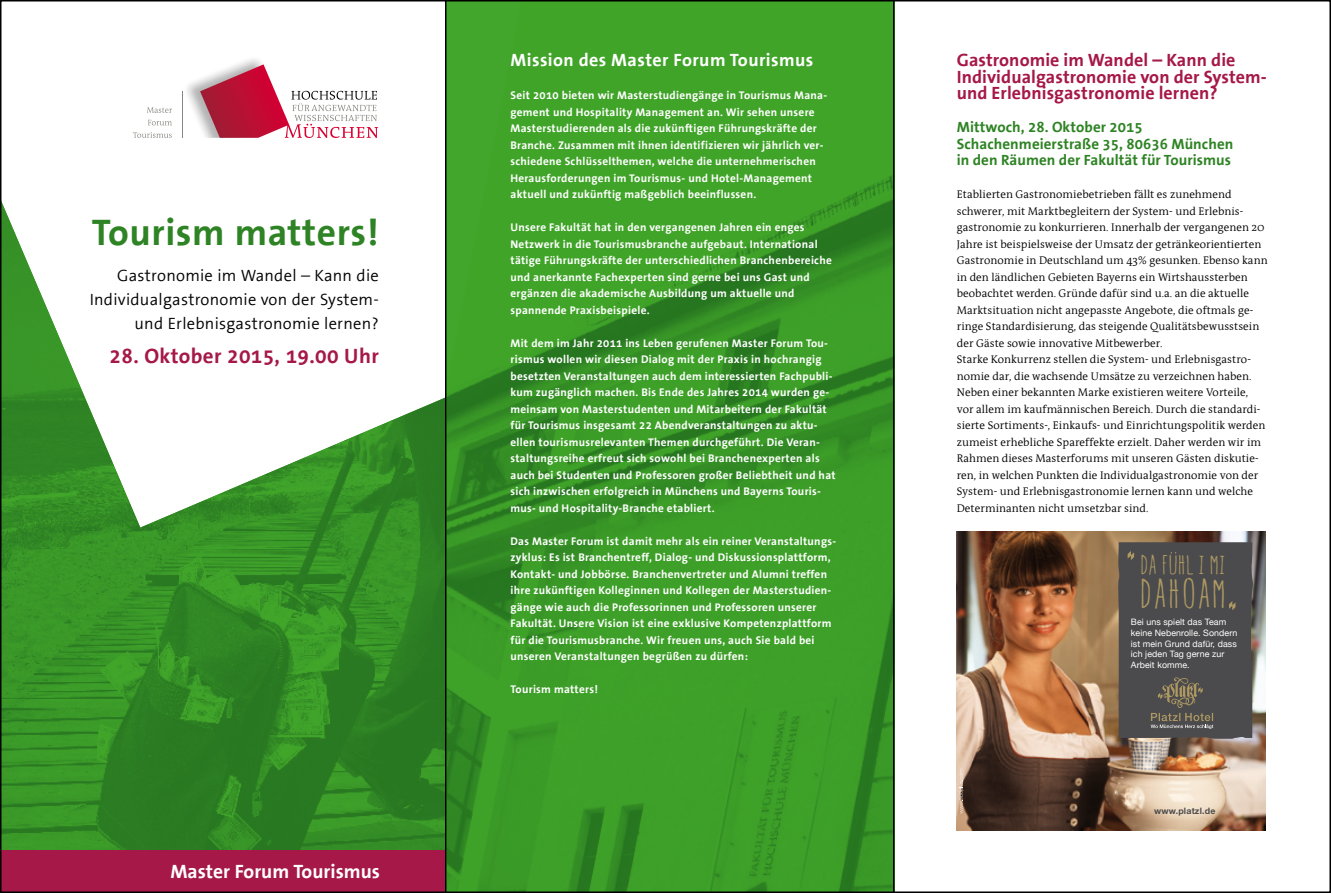
<style>
.page{position:relative;width:1331px;height:893px;background:#fff}
.page>*{position:absolute;margin:0;border:0;box-sizing:border-box;transform-origin:0 0}
.Hauptüberschrift{font:700 37.5px "FHM The Sans";letter-spacing:.015em;color:#2e8324}
.t1{font:35.85px "hellogoodbye";letter-spacing:.08em;color:#ae9962}
.t2{font:23.85px "hellogoodbye";letter-spacing:.02em;color:#ae9962}
.Hauptüberschrift-2{font:700 21px "FHM The Sans";letter-spacing:.015em;color:#a51848}
.Hauptüberschrift-3{font:700 19.5px "FHM The Sans";color:#fff}
.fliesstext{font:700 18px "FHM Antiqua";letter-spacing:.005em;color:#a51848}
.Absatzformat_1{font:700 18px "FHM Antiqua";letter-spacing:.025em;color:#fff}
.Hauptüberschrift-4{font:16.5px/24px "FHM The Sans";letter-spacing:.015em;color:#000;text-align:right}
.fliesstext-2{font:700 15px "FHM The Sans";letter-spacing:.005em;color:#2e8324}
.Absatzformat_1-2{font:700 11.25px/16.5px "FHM Antiqua";letter-spacing:.025em;color:#fff}
.fliesstext-3{font:11.25px/16.5px "FHM Antiqua";letter-spacing:.005em;color:#000}
.t3{font:8.85px/10.9px "Helvetica Neue";letter-spacing:.01em;color:#fff}
.t4{font:700 8.85px "Helvetica Neue";letter-spacing:.02em;color:#4b4b4d}
</style>
<div class="page">
<img style="left:3px;top:205px;width:442px;height:645px">
<div style="left:0;top:850px;width:459px;height:43px;background:#a51848"></div>
<img style="left:446px;top:3px;width:447px;height:887px">
<img style="left:957px;top:531px;width:309px;height:300px">
<svg style="left:1118px;top:542px;width:135px;height:197px;background:#4f4e4e"></svg>
<svg style="left:959px;top:769px;width:5px;height:45px"></svg>
<hr style="left:182px;top:91px;width:1px;height:47px;background:#878781">
<svg style="left:187px;top:59px;width:191px;height:79px"></svg>
<svg style="left:147px;top:107px;width:25px;height:6px"></svg>
<svg style="left:148px;top:120px;width:24px;height:5px"></svg>
<svg style="left:133px;top:132px;width:39px;height:6px"></svg>
<hr style="left:893px;top:0;width:1px;height:893px;background:#000">
<hr style="left:445px;top:0;width:1px;height:893px;background:#000">
<p class="Hauptüberschrift" style="left:92px;top:212px;width:288px">Tourism matters!</p>
<p class="Hauptüberschrift-4" style="left:90px;top:264px;width:291px">Gastronomie im Wandel – Kann die<br>Individualgastronomie von der System&shy;und Erlebnisgastronomie lernen?</p>
<p class="Hauptüberschrift-2" style="left:110px;top:345px;width:271px">28. Oktober 2015, 19.00 Uhr</p>
<p class="Hauptüberschrift-3" style="left:170px;top:861px;width:211px">Master Forum Tourismus</p>
<p class="Absatzformat_1" style="left:510px;top:50px;width:304px">Mission des Master Forum Tourismus</p>
<p class="Absatzformat_1-2" style="left:510px;top:87px;width:318px">Seit 2010 bieten wir Masterstudiengänge in Tourismus Mana&shy;gement und Hospitality Management an. Wir sehen unsere Masterstudierenden als die zukünftigen Führungskräfte der Branche. Zusammen mit ihnen identifizieren wir jährlich ver&shy;schiedene Schlüsselthemen, welche die unternehmerischen Herausforderungen im Tourismus- und Hotel-Management aktuell und zukünftig maßgeblich beeinflussen.</p>
<p class="Absatzformat_1-2" style="left:510px;top:219px;width:323px">Unsere Fakultät hat in den vergangenen Jahren ein enges Netzwerk in die Tourismusbranche aufgebaut. International tätige Führungskräfte der unterschiedlichen Branchenbereiche und anerkannte Fachexperten sind gerne bei uns Gast und ergänzen die akademische Ausbildung um aktuelle und spannende Praxisbeispiele.</p>
<p class="Absatzformat_1-2" style="left:510px;top:335px;width:327px">Mit dem im Jahr 2011 ins Leben gerufenen Master Forum Tou&shy;rismus wollen wir diesen Dialog mit der Praxis in hochrangig besetzten Veranstaltungen auch dem interessierten Fachpubli&shy;kum zugänglich machen. Bis Ende des Jahres 2014 wurden ge&shy;meinsam von Masterstudenten und Mitarbeitern der Fakultät für Tourismus insgesamt 22 Abendveranstaltungen zu aktu&shy;ellen tourismusrelevanten Themen durchgeführt. Die Veran&shy;staltungsreihe erfreut sich sowohl bei Branchenexperten als auch bei Studenten und Professoren großer Beliebtheit und hat sich inzwischen erfolgreich in Münchens und Bayerns Touris&shy;mus- und Hospitality-Branche etabliert.</p>
<p class="Absatzformat_1-2" style="left:510px;top:533px;width:327px">Das Master Forum ist damit mehr als ein reiner Veranstaltungs&shy;zyklus: Es ist Branchentreff, Dialog- und Diskussionsplattform, Kontakt- und Jobbörse. Branchenvertreter und Alumni treffen ihre zukünftigen Kolleginnen und Kollegen der Masterstudien&shy;gänge wie auch die Professorinnen und Professoren unserer Fakultät. Unsere Vision ist eine exklusive Kompetenzplattform für die Tourismusbranche. Wir freuen uns, auch Sie bald bei unseren Veranstaltungen begrüßen zu dürfen:</p>
<p class="Absatzformat_1-2" style="left:510px;top:681px;width:89px">Tourism matters!</p>
<p class="fliesstext" style="left:957px;top:50px;width:280px">Gastronomie im Wandel – Kann die</p>
<p class="fliesstext" style="left:957px;top:67px;width:312px">Individualgastronomie von der System-</p>
<p class="fliesstext" style="left:957px;top:83px;width:262px">und Erlebnisgastronomie lernen?</p>
<p class="fliesstext-2" style="left:957px;top:119px;width:187px">Mittwoch, 28. Oktober 2015</p>
<p class="fliesstext-2" style="left:957px;top:136px;width:278px">Schachenmeierstraße 35, 80636 München</p>
<p class="fliesstext-2" style="left:957px;top:152px;width:276px">in den Räumen der Fakultät für Tourismus</p>
<p class="fliesstext-3" style="left:957px;top:186px;width:312px">Etablierten Gastronomiebetrieben fällt es zunehmend schwerer, mit Marktbegleitern der System- und Erlebnis&shy;gastronomie zu konkurrieren. Innerhalb der vergangenen 20<br>Jahre ist beispielsweise der Umsatz der getränkeorientierten Gastronomie in Deutschland um 43% gesunken. Ebenso kann in den ländlichen Gebieten Bayerns ein Wirtshaussterben beobachtet werden. Gründe dafür sind u.a. an die aktuelle Marktsituation nicht angepasste Angebote, die oftmals ge&shy;ringe Standardisierung, das steigende Qualitätsbewusstsein der Gäste sowie innovative Mitbewerber.</p>
<p class="fliesstext-3" style="left:957px;top:351px;width:310px">Starke Konkurrenz stellen die System- und Erlebnisgastro&shy;nomie dar, die wachsende Umsätze zu verzeichnen haben.<br>Neben einer bekannten Marke existieren weitere Vorteile, vor allem im kaufmännischen Bereich. Durch die standardi&shy;sierte Sortiments-, Einkaufs- und Einrichtungspolitik werden zumeist erhebliche Spareffekte erzielt. Daher werden wir im Rahmen dieses Masterforums mit unseren Gästen diskutie&shy;ren, in welchen Punkten die Individualgastronomie von der System- und Erlebnisgastronomie lernen kann und welche Determinanten nicht umsetzbar sind.</p>
<p class="t2" style="left:1141px;top:553px;width:85px">DA FUHL I MI</p>
<p class="t1" style="left:1141px;top:575px;width:86px">DAHOAM</p>
<p class="t3" style="left:1131px;top:617px;width:108px">Bei uns spielt das Team keine Nebenrolle. Sondern ist mein Grund dafür, dass ich jeden Tag gerne zur<br>Arbeit komme.</p>
<p class="t4" style="left:1154px;top:805px;width:63px">www.platzl.de</p>
</div>
